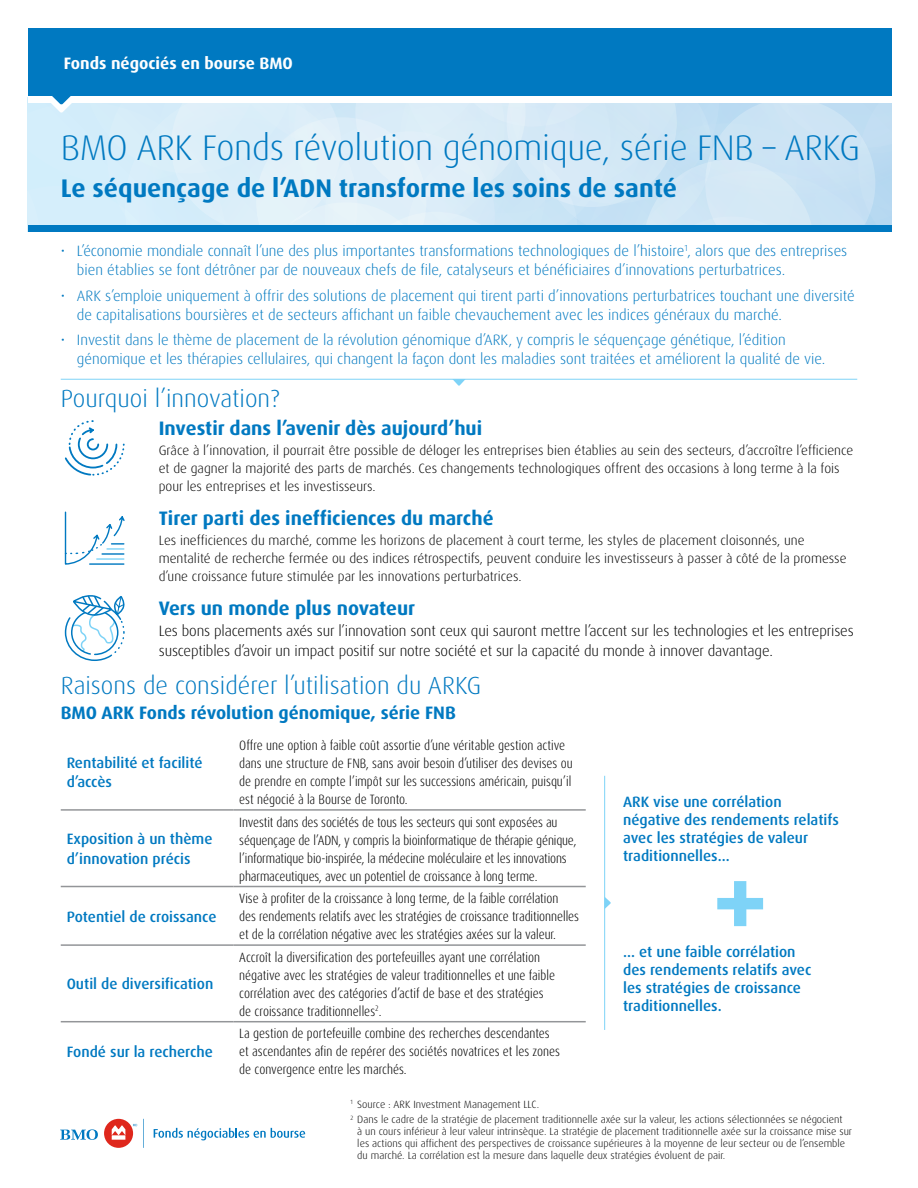
<style>
.page{position:relative;width:918px;height:1188px;background:#fff}
.page>*{position:absolute;margin:0;border:0;box-sizing:border-box;transform-origin:0 0}
.t1{font:700 108px "Dax Pro";color:#7ed3f7}
.t2{font:300 35.7px "Dax Pro";letter-spacing:-.01em;color:#0079c1}
.subhead{font:700 25.5px "Dax Pro";color:#0079c1}
.t3{font:300 24.75px "Dax Pro";color:#0079c1}
.t4{font:700 19.5px "Dax Pro";color:#0079c1}
.t5{font:700 18px "Dax Pro";color:#0079c1}
.t6{font:700 16.5px "Dax Pro";color:#fff}
.t7{font:300 15px/18.9px "Dax Pro";color:#0079c1}
.t8{font:500 15px/18px "Dax Pro";color:#0079c1}
.t9{font:300 15px/19.5px "Dax Pro";letter-spacing:-.01em;color:#000}
.t10{font:300 condensed 13.5px/18px "Dax Pro";letter-spacing:-.005em;color:#000}
.t11{font:300 13.5px/18px "Dax Pro";color:#000}
.footnote{font:300 10.5px/12px "Dax Pro";color:#000}
</style>
<div class="page">
<div style="left:28px;top:28px;width:864px;height:68px;background:#0079c1"></div>
<svg style="left:28px;top:96px;width:864px;height:136px;background:#cbe5f4"></svg>
<hr style="left:61px;top:379px;width:796px;height:1px;background:#7ed3f7">
<svg style="left:452px;top:379px;width:14px;height:7px"></svg>
<svg style="left:64px;top:420px;width:61px;height:56px"></svg>
<svg style="left:64px;top:511px;width:61px;height:54px"></svg>
<svg style="left:64px;top:595px;width:61px;height:66px"></svg>
<hr style="left:604px;top:776px;width:1px;height:254px;background:#7ed3f7">
<svg style="left:605px;top:897px;width:6px;height:12px"></svg>
<hr style="left:61px;top:809px;width:172px;height:2px;background:#939598">
<hr style="left:233px;top:809px;width:353px;height:2px;background:#939598">
<hr style="left:61px;top:886px;width:172px;height:1px;background:#939598">
<hr style="left:233px;top:886px;width:353px;height:1px;background:#939598">
<hr style="left:61px;top:944px;width:172px;height:2px;background:#939598">
<hr style="left:233px;top:944px;width:353px;height:2px;background:#939598">
<hr style="left:61px;top:1021px;width:172px;height:1px;background:#939598">
<hr style="left:233px;top:1021px;width:353px;height:1px;background:#939598">
<svg style="left:154px;top:1128px;width:151px;height:12px"></svg>
<svg style="left:60px;top:1129px;width:38px;height:11px"></svg>
<div style="left:104px;top:1119px;width:29px;height:29px;background:#df271c;border-radius:50%"></div>
<svg style="left:112px;top:1125px;width:13px;height:15px"></svg>
<svg style="left:143px;top:1119px;width:1px;height:29px"></svg>
<p class="t6" style="left:64px;top:52px;width:231px">Fonds négociés en bourse BMO</p>
<h1 class="t2" style="left:61px;top:125px;width:801px">BMO ARK Fonds révolution génomique, série FNB – ARKG</h1>
<p class="subhead" style="left:61px;top:172px;width:618px">Le séquençage de l’ADN transforme les soins de santé</p>
<p class="t7" style="left:77px;top:242px;width:772px;text-indent:-16px">• L’économie mondiale connaît l’une des plus importantes transformations technologiques de l’histoire<sup>1</sup>, alors que des entreprises bien établies se font détrôner par de nouveaux chefs de file, catalyseurs et bénéficiaires d’innovations perturbatrices.</p>
<p class="t7" style="left:77px;top:286px;width:779px;text-indent:-16px">• ARK s’emploie uniquement à offrir des solutions de placement qui tirent parti d’innovations perturbatrices touchant une diversité de capitalisations boursières et de secteurs affichant un faible chevauchement avec les indices généraux du marché.</p>
<p class="t7" style="left:77px;top:331px;width:750px;text-indent:-16px">• Investit dans le thème de placement de la révolution génomique d’ARK, y compris le séquençage génétique, l’édition génomique et les thérapies cellulaires, qui changent la façon dont les maladies sont traitées et améliorent la qualité de vie.</p>
<h2 class="t3" style="left:61px;top:382px;width:220px">Pourquoi l’innovation?</h2>
<h3 class="t4" style="left:159px;top:416px;width:325px">Investir dans l’avenir dès aujourd’hui</h3>
<p class="t11" style="left:159px;top:441px;width:696px">Grâce à l’innovation, il pourrait être possible de déloger les entreprises bien établies au sein des secteurs, d’accroître l’efficience et de gagner la majorité des parts de marchés. Ces changements technologiques offrent des occasions à long terme à la fois pour les entreprises et les investisseurs.</p>
<h3 class="t4" style="left:159px;top:506px;width:336px">Tirer parti des inefficiences du marché</h3>
<p class="t11" style="left:159px;top:531px;width:689px">Les inefficiences du marché, comme les horizons de placement à court terme, les styles de placement cloisonnés, une mentalité de recherche fermée ou des indices rétrospectifs, peuvent conduire les investisseurs à passer à côté de la promesse d’une croissance future stimulée par les innovations perturbatrices.</p>
<h3 class="t4" style="left:159px;top:596px;width:258px">Vers un monde plus novateur</h3>
<p class="t9" style="left:159px;top:622px;width:697px">Les bons placements axés sur l’innovation sont ceux qui sauront mettre l’accent sur les technologies et les entreprises susceptibles d’avoir un impact positif sur notre société et sur la capacité du monde à innover davantage.</p>
<h2 class="t3" style="left:61px;top:670px;width:422px">Raisons de considérer l’utilisation du ARKG</h2>
<h2 class="t5" style="left:61px;top:701px;width:397px">BMO ARK Fonds révolution génomique, série FNB</h2>
<p class="t8" style="left:67px;top:753px;width:137px;line-height:19.5px">Rentabilité et facilité d’accès</p>
<p class="t10" style="left:239px;top:736px;width:335px">Offre une option à faible coût assortie d’une véritable gestion active dans une structure de FNB, sans avoir besoin d’utiliser des devises ou de prendre en compte l’impôt sur les successions américain, puisqu’il est négocié à la Bourse de Toronto.</p>
<p class="t8" style="left:623px;top:793px;width:217px">ARK vise une corrélation négative des rendements relatifs avec les stratégies de valeur traditionnelles…</p>
<p class="t10" style="left:239px;top:813px;width:339px">Investit dans des sociétés de tous les secteurs qui sont exposées au séquençage de l’ADN, y compris la bioinformatique de thérapie génique, l’informatique bio-inspirée, la médecine moléculaire et les innovations pharmaceutiques, avec un potentiel de croissance à long terme.</p>
<p class="t8" style="left:67px;top:829px;width:147px;line-height:19.5px">Exposition à un thème d’innovation précis</p>
<p class="t1" style="left:711px;top:831px;width:59px">+</p>
<p class="t8" style="left:623px;top:961px;width:190px">des rendements relatifs avec les stratégies de croissance traditionnelles.</p>
<p class="t10" style="left:239px;top:890px;width:341px">Vise à profiter de la croissance à long terme, de la faible corrélation<br>des rendements relatifs avec les stratégies de croissance traditionnelles et de la corrélation négative avec les stratégies axées sur la valeur.</p>
<p class="t8" style="left:67px;top:908px;width:151px">Potentiel de croissance</p>
<p class="t8" style="left:623px;top:943px;width:174px">… et une faible corrélation</p>
<p class="t10" style="left:239px;top:948px;width:317px">Accroît la diversification des portefeuilles ayant une corrélation négative avec les stratégies de valeur traditionnelles et une faible corrélation avec des catégories d’actif de base et des stratégies de croissance traditionnelles<sup>2</sup>.</p>
<p class="t8" style="left:67px;top:975px;width:148px">Outil de diversification</p>
<p class="t8" style="left:67px;top:1043px;width:148px">Fondé sur la recherche</p>
<p class="t10" style="left:239px;top:1025px;width:322px">La gestion de portefeuille combine des recherches descendantes et ascendantes afin de repérer des sociétés novatrices et les zones de convergence entre les marchés.</p>
<p class="footnote" style="left:351px;top:1098px;width:190px"><sup>1</sup> Source : ARK Investment Management LLC.</p>
<p class="footnote" style="left:357px;top:1114px;width:496px;text-indent:-7px"><sup>2</sup> Dans le cadre de la stratégie de placement traditionnelle axée sur la valeur, les actions sélectionnées se négocient<br>à un cours inférieur à leur valeur intrinsèque. La stratégie de placement traditionnelle axée sur la croissance mise sur les actions qui affichent des perspectives de croissance supérieures à la moyenne de leur secteur ou de l’ensemble du marché. La corrélation est la mesure dans laquelle deux stratégies évoluent de pair.</p>
</div>
